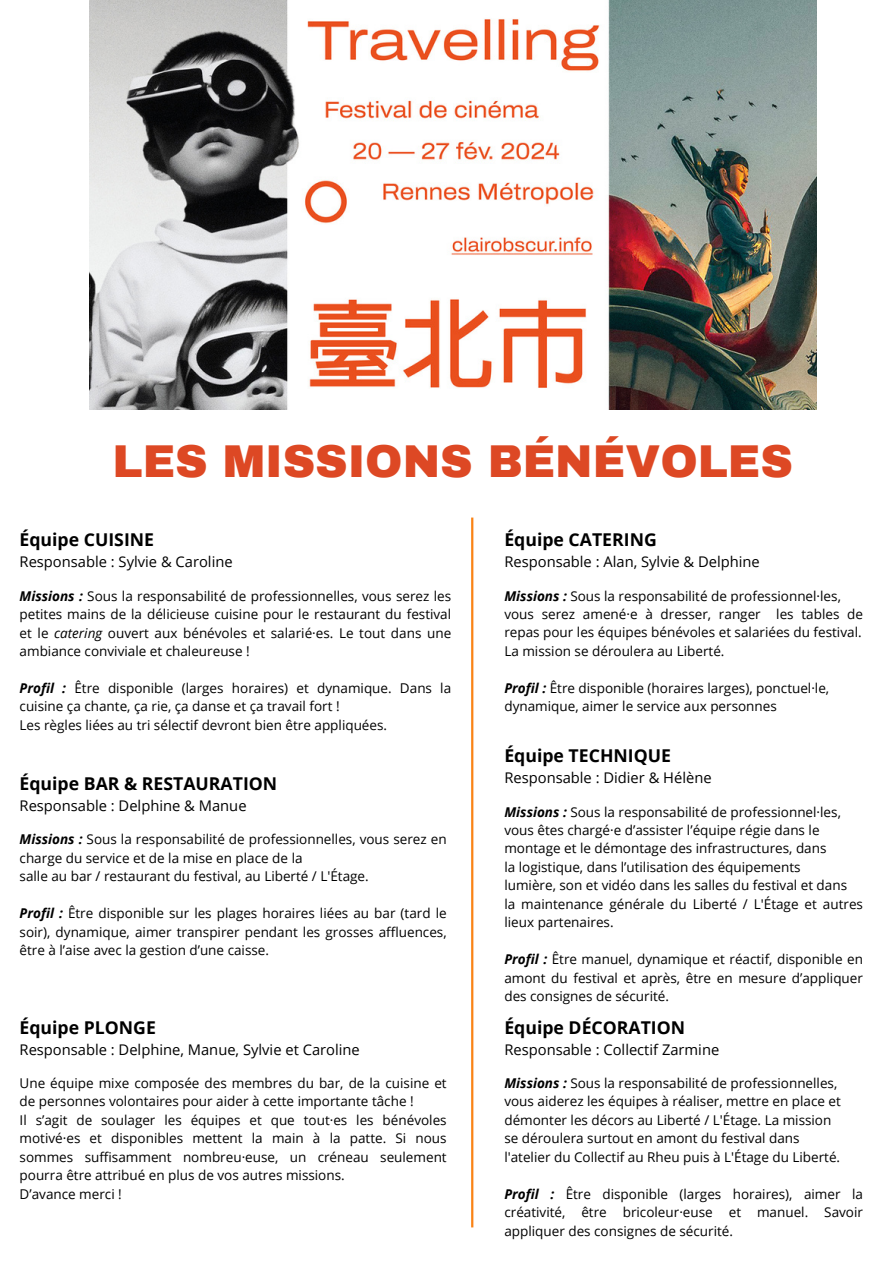
<style>
.page{position:relative;width:893px;height:1264px;background:#fff}
.page>*{position:absolute;margin:0;border:0;box-sizing:border-box;transform-origin:0 0}
.t1{font:900 45px "Archivo";color:#dd4824}
.t2{font:700 17.7px "Open Sans";color:#000}
.t3{font:14.7px "Open Sans";color:#000}
.t4{font:13.5px/18.5px "Open Sans";color:#000}
.s1{font-weight:700;font-style:italic}
.s2{font-style:italic}
</style>
<div class="page">
<hr style="left:471px;top:517px;width:2px;height:710px;background:#fa8316">
<img style="left:89px;top:1px;width:727px;height:408px">
<p class="t1" style="left:113px;top:437px;width:681px">LES MISSIONS BÉNÉVOLES</p>
<p class="t2" style="left:20px;top:527px;width:136px">Équipe CUISINE</p>
<p class="t3" style="left:20px;top:551px;width:214px">Responsable : Sylvie &amp; Caroline</p>
<p class="t4" style="left:20px;top:586px;width:433px;text-align:justify"><span class="s1">Missions :</span> Sous la responsabilité de professionnelles, vous serez les petites mains de la délicieuse cuisine pour le restaurant du festival et le <span class="s2">catering</span> ouvert aux bénévoles et salarié·es. Le tout dans une ambiance conviviale et chaleureuse !</p>
<p class="t4" style="left:20px;top:678px;width:433px"><span class="s1">Profil :</span> Être disponible (larges horaires) et dynamique. Dans la cuisine ça chante, ça rie, ça danse et ça travail fort !</p>
<p class="t4" style="left:20px;top:715px;width:369px">Les règles liées au tri sélectif devront bien être appliquées.</p>
<p class="t2" style="left:20px;top:770px;width:259px">Équipe BAR &amp; RESTAURATION</p>
<p class="t3" style="left:20px;top:795px;width:228px">Responsable : Delphine &amp; Manue</p>
<p class="t4" style="left:20px;top:829px;width:428px"><span class="s1">Missions :</span> Sous la responsabilité de professionnelles, vous serez en charge du service et de la mise en place de la</p>
<p class="t4" style="left:20px;top:866px;width:350px">salle au bar / restaurant du festival, au Liberté / L'Étage.</p>
<p class="t4" style="left:20px;top:903px;width:428px;text-align:justify"><span class="s1">Profil :</span> Être disponible sur les plages horaires liées au bar (tard le soir), dynamique, aimer transpirer pendant les grosses affluences, être à l’aise avec la gestion d’une caisse.</p>
<p class="t2" style="left:20px;top:1014px;width:138px">Équipe PLONGE</p>
<p class="t3" style="left:20px;top:1039px;width:341px">Responsable : Delphine, Manue, Sylvie et Caroline</p>
<p class="t4" style="left:20px;top:1073px;width:428px">Une équipe mixe composée des membres du bar, de la cuisine et de personnes volontaires pour aider à cette importante tâche !</p>
<p class="t4" style="left:20px;top:1110px;width:428px;text-align:justify">Il s’agit de soulager les équipes et que tout·es les bénévoles motivé·es et disponibles mettent la main à la patte. Si nous sommes suffisamment nombreu·euse, un créneau seulement pourra être attribué en plus de vos autres missions.</p>
<p class="t4" style="left:20px;top:1184px;width:104px">D’avance merci !</p>
<p class="t2" style="left:504px;top:527px;width:154px">Équipe CATERING</p>
<p class="t3" style="left:504px;top:551px;width:257px">Responsable : Alan, Sylvie &amp; Delphine</p>
<p class="t4" style="left:504px;top:586px;width:338px"><span class="s1">Missions :</span> Sous la responsabilité de professionnel·les,</p>
<p class="t4" style="left:504px;top:604px;width:360px">vous serez amené·e à dresser, ranger les tables de repas pour les équipes bénévoles et salariées du festival.</p>
<p class="t4" style="left:504px;top:641px;width:221px">La mission se déroulera au Liberté.</p>
<p class="t4" style="left:504px;top:678px;width:326px"><span class="s1">Profil :</span> Être disponible (horaires larges), ponctuel·le,</p>
<p class="t4" style="left:504px;top:696px;width:274px">dynamique, aimer le service aux personnes</p>
<p class="t2" style="left:504px;top:743px;width:168px">Équipe TECHNIQUE</p>
<p class="t3" style="left:504px;top:767px;width:209px">Responsable : Didier &amp; Hélène</p>
<p class="t4" style="left:504px;top:802px;width:338px"><span class="s1">Missions :</span> Sous la responsabilité de professionnel·les,</p>
<p class="t4" style="left:504px;top:820px;width:317px">vous êtes chargé·e d’assister l’équipe régie dans le</p>
<p class="t4" style="left:504px;top:839px;width:323px">montage et le démontage des infrastructures, dans</p>
<p class="t4" style="left:504px;top:857px;width:298px">la logistique, dans l’utilisation des équipements</p>
<p class="t4" style="left:504px;top:875px;width:344px">lumière, son et vidéo dans les salles du festival et dans</p>
<p class="t4" style="left:504px;top:894px;width:360px">la maintenance générale du Liberté / L'Étage et autres lieux partenaires.</p>
<p class="t4" style="left:504px;top:949px;width:360px;text-align:justify"><span class="s1">Profil :</span> Être manuel, dynamique et réactif, disponible en amont du festival et après, être en mesure d’appliquer des consignes de sécurité.</p>
<p class="t2" style="left:504px;top:1014px;width:182px">Équipe DÉCORATION</p>
<p class="t3" style="left:504px;top:1039px;width:216px">Responsable : Collectif Zarmine</p>
<p class="t4" style="left:504px;top:1073px;width:334px"><span class="s1">Missions :</span> Sous la responsabilité de professionnelles,</p>
<p class="t4" style="left:504px;top:1091px;width:338px">vous aiderez les équipes à réaliser, mettre en place et</p>
<p class="t4" style="left:504px;top:1110px;width:328px">démonter les décors au Liberté / L'Étage. La mission</p>
<p class="t4" style="left:504px;top:1128px;width:297px">se déroulera surtout en amont du festival dans</p>
<p class="t4" style="left:504px;top:1147px;width:337px">l'atelier du Collectif au Rheu puis à L'Étage du Liberté.</p>
<p class="t4" style="left:504px;top:1184px;width:360px;text-align:justify"><span class="s1">Profil :</span> Être disponible (larges horaires), aimer la créativité, être bricoleur·euse et manuel. Savoir appliquer des consignes de sécurité.</p>
</div>
